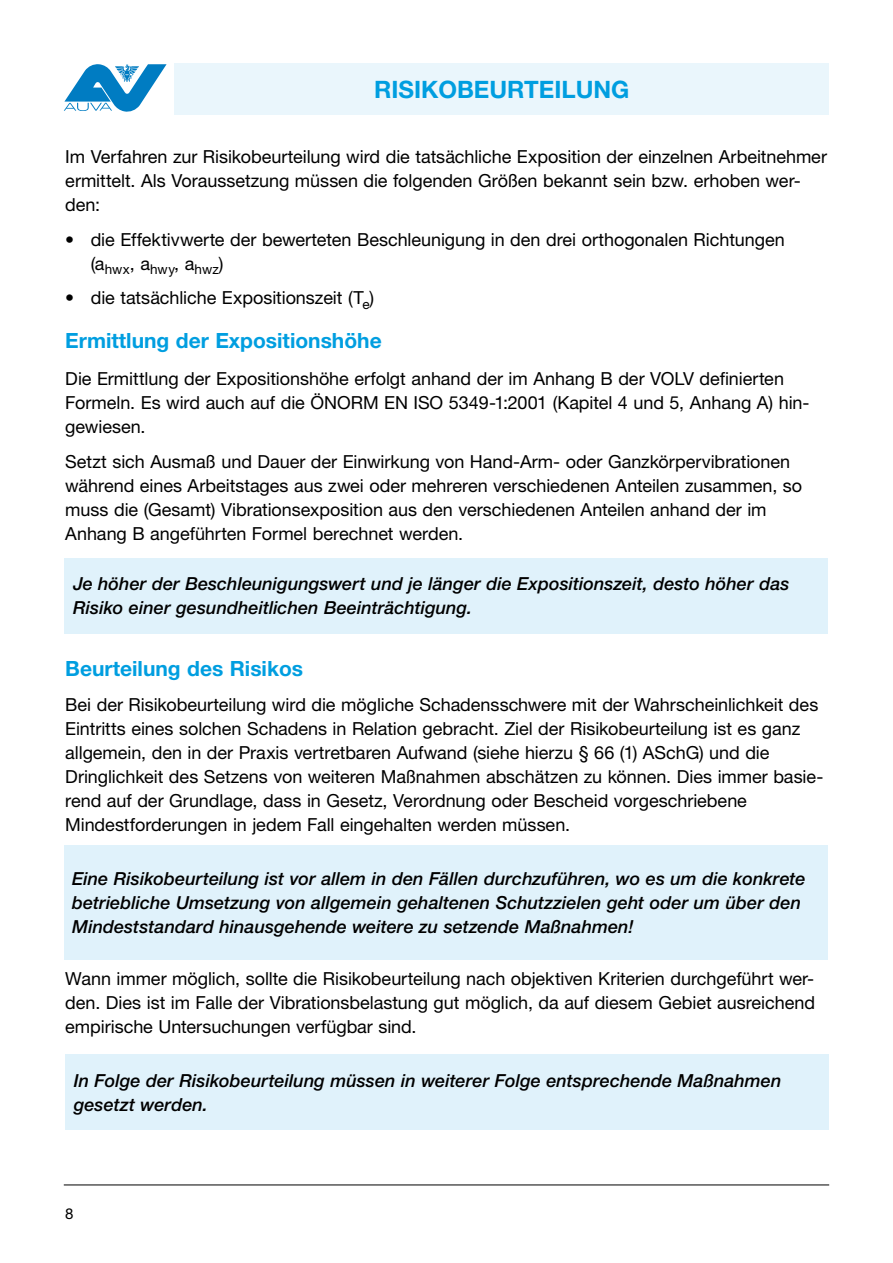
<style>
.page{position:relative;width:893px;height:1263px;background:#fff}
.page>*{position:absolute;margin:0;border:0;box-sizing:border-box;transform-origin:0 0}
.t1{font:700 24px "Helvetica Neue LT Std";color:#009ee0}
.t2{font:700 21px "Helvetica Neue LT Std";color:#009ee0}
.t3{font:18px/24px "Helvetica Neue LT Std";letter-spacing:-.005em;color:#000}
.t4{font:italic 500 18px/24px "Helvetica Neue LT Std";color:#000}
.t5{font:15px "Helvetica Neue LT Std";color:#000}
.t6{font:13.5px "Helvetica Neue LT Std";letter-spacing:.005em;color:#000}
</style>
<div class="page">
<svg style="left:64px;top:64px;width:103px;height:48px"></svg>
<hr style="left:64px;top:1184px;width:765px;height:1px;background:#000">
<div style="left:174px;top:64px;width:655px;height:51px;background:#eaf6fc"></div>
<div style="left:65px;top:558px;width:763px;height:75px;background:#e0f2fb"></div>
<div style="left:65px;top:1054px;width:764px;height:76px;background:#e0f2fb"></div>
<div style="left:64px;top:845px;width:764px;height:114px;background:#e0f2fb"></div>
<h1 class="t1" style="left:374px;top:74px;width:257px">RISIKOBEURTEILUNG</h1>
<p class="t3" style="left:65px;top:145px;width:763px">Im Verfahren zur Risikobeurteilung wird die tatsächliche Exposition der einzelnen Arbeitnehmer ermittelt. Als Voraussetzung müssen die folgenden Größen bekannt sein bzw. erhoben wer&shy;den:</p>
<p class="t3" style="left:65px;top:227px;width:721px">• die Effektivwerte der bewerteten Beschleunigung in den drei orthogonalen Richtungen</p>
<p class="t6" style="left:91px;top:261px;width:134px"><sup>(a</sup>hwx<sup>,</sup> <sup>a</sup>hwy<sup>,</sup> <sup>a</sup>hwz<sup>)</sup></p>
<p class="t3" style="left:65px;top:286px;width:310px">• die tatsächliche Expositionszeit (T<sub>e</sub>)</p>
<p class="t2" style="left:65px;top:328px;width:318px">Ermittlung der Expositionshöhe</p>
<p class="t3" style="left:65px;top:366px;width:746px">Die Ermittlung der Expositionshöhe erfolgt anhand der im Anhang B der VOLV definierten<br>Formeln. Es wird auch auf die ÖNORM EN ISO 5349-1:2001 (Kapitel 4 und 5, Anhang A) hin&shy;gewiesen.</p>
<p class="t3" style="left:65px;top:449px;width:738px">Setzt sich Ausmaß und Dauer der Einwirkung von Hand-Arm- oder Ganzkörpervibrationen während eines Arbeitstages aus zwei oder mehreren verschiedenen Anteilen zusammen, so muss die (Gesamt) Vibrationsexposition aus den verschiedenen Anteilen anhand der im Anhang B angeführten Formel berechnet werden.</p>
<p class="t4" style="left:73px;top:571px;width:718px">Je höher der Beschleunigungswert und je länger die Expositionszeit, desto höher das<br>Risiko einer gesundheitlichen Beeinträchtigung.</p>
<p class="t2" style="left:65px;top:656px;width:239px">Beurteilung des Risikos</p>
<p class="t3" style="left:65px;top:692px;width:760px">Bei der Risikobeurteilung wird die mögliche Schadensschwere mit der Wahrscheinlichkeit des Eintritts eines solchen Schadens in Relation gebracht. Ziel der Risikobeurteilung ist es ganz allgemein, den in der Praxis vertretbaren Aufwand (siehe hierzu § 66 (1) ASchG) und die Dringlichkeit des Setzens von weiteren Maßnahmen abschätzen zu können. Dies immer basie&shy;rend auf der Grundlage, dass in Gesetz, Verordnung oder Bescheid vorgeschriebene Mindestforderungen in jedem Fall eingehalten werden müssen.</p>
<p class="t4" style="left:72px;top:866px;width:735px">Eine Risikobeurteilung ist vor allem in den Fällen durchzuführen, wo es um die konkrete betriebliche Umsetzung von allgemein gehaltenen Schutzzielen geht oder um über den<br>Mindeststandard hinausgehende weitere zu setzende Maßnahmen!</p>
<p class="t3" style="left:65px;top:966px;width:751px;text-align:justify">Wann immer möglich, sollte die Risikobeurteilung nach objektiven Kriterien durchgeführt wer&shy;den. Dies ist im Falle der Vibrationsbelastung gut möglich, da auf diesem Gebiet ausreichend empirische Untersuchungen verfügbar sind.</p>
<p class="t4" style="left:74px;top:1068px;width:709px">In Folge der Risikobeurteilung müssen in weiterer Folge entsprechende Maßnahmen gesetzt werden.</p>
<p class="t5" style="left:65px;top:1205px;width:10px">8</p>
</div>
